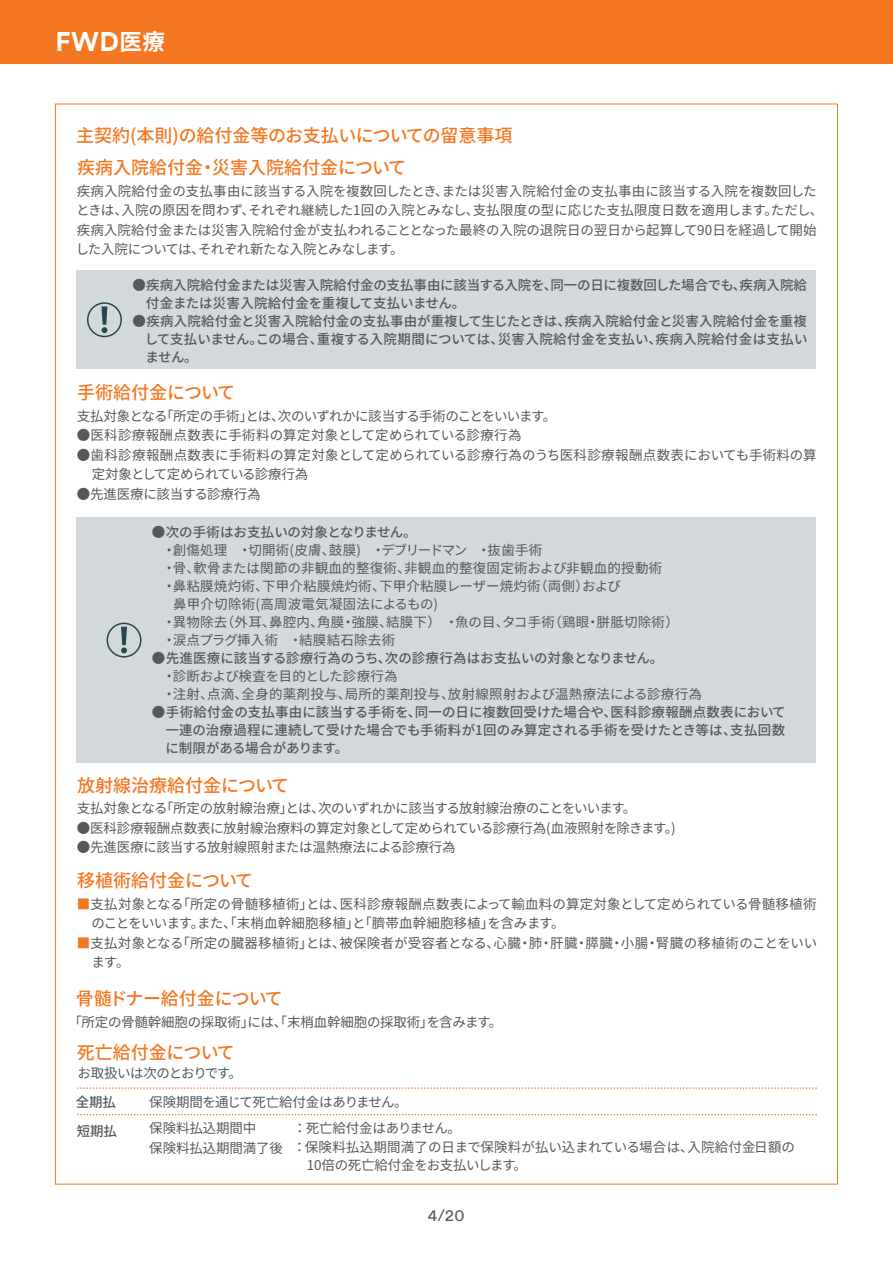
<style>
.page{position:relative;width:893px;height:1263px;background:#fff}
.page>*{position:absolute;margin:0;border:0;box-sizing:border-box;transform-origin:0 0}
.t1{font:700 27px "FWD Circular TT";color:#fff}
.t2{font:500 18px/32.8px "Noto Sans CJ Kjp";color:#f47721}
.t3{font:500 18px "Noto Sans CJ Kjp";letter-spacing:-.025em;color:#f47721}
.t4{font:16.5px "FWD Circular TT";color:#57585a}
.t5{font:13.5px/19.5px "Noto Sans CJ Kjp";letter-spacing:-.01em;color:#57585a}
.t6{font:500 13.5px/18px "Noto Sans CJ Kjp";color:#57585a}
.t7{font:13.5px "Noto Sans CJ Kjp";letter-spacing:.02em;color:#57585a}
.t8{font:13.5px/18px "Noto Sans CJ Kjp";letter-spacing:.015em;color:#57585a}
.t9{font:13.5px "Noto Sans CJ Kjp";letter-spacing:-.05em;color:#57585a}
.t10{font:13.5px "Noto Sans CJ Kjp";letter-spacing:.025em;color:#57585a}
.t11{font:13.5px "Noto Sans CJ Kjp";letter-spacing:.01em;color:#57585a}
.t12{font:13.5px "Noto Sans CJ Kjp";letter-spacing:-.065em;color:#57585a}
.t13{font:13.5px "Noto Sans CJ Kjp";letter-spacing:-.03em;color:#57585a}
.t14{font:500 13.5px "Noto Sans CJ Kjp";letter-spacing:-.025em;color:#57585a}
.t15{font:500 13.5px "Noto Sans CJ Kjp";letter-spacing:.03em;color:#57585a}
.t16{font:500 13.5px "Noto Sans CJ Kjp";letter-spacing:.025em;color:#57585a}
.t17{font:13.5px "Noto Sans CJ Kjp";letter-spacing:-.045em;color:#57585a}
.t18{font:13.5px "Noto Sans CJ Kjp";letter-spacing:-.11em;color:#57585a}
.s1{font-family:"Noto Sans CJ Kjp";font-size:22.5px}
.s2{color:#f47721}
</style>
<div class="page">
<div style="left:0;top:0;width:893px;height:64px;background:#f47721"></div>
<div style="left:77px;top:270px;width:739px;height:99px;background:#d3d8da"></div>
<div style="left:87px;top:302px;width:35px;height:35px;border:2px solid #24484d;border-radius:50%"></div>
<svg style="left:101px;top:306px;width:6px;height:27px"></svg>
<div style="left:77px;top:517px;width:739px;height:246px;background:#d3d8da"></div>
<div style="left:107px;top:623px;width:34px;height:34px;border:2px solid #24484d;border-radius:50%"></div>
<svg style="left:121px;top:627px;width:6px;height:26px"></svg>
<svg style="left:78px;top:1087px;width:739px;height:2px"></svg>
<svg style="left:78px;top:1114px;width:739px;height:1px"></svg>
<h1 class="t1" style="left:55px;top:23px;width:111px">FWD<span class="s1">医療</span></h1>
<h2 class="t2" style="left:212px;top:119px;width:302px;text-indent:-136px">主契約(本則)の給付金等のお支払いについての留意事項災害入院給付金について</h2>
<h2 class="t2" style="left:77px;top:152px;width:127px">疾病入院給付金</h2>
<p class="t8" style="left:77px;top:182px;width:741px">疾病入院給付金の支払事由に該当する入院を複数回したときまたは災害入院給付金の支払事由に該当する入院を複数回した</p>
<h2 class="t2" style="left:199px;top:152px;width:19px">・</h2>
<p class="t5" style="left:435px;top:182px;width:15px">、</p>
<p class="t5" style="left:122px;top:201px;width:359px">入院の原因を問わずそれぞれ継続した1回の入院とみなし、</p>
<p class="t5" style="left:473px;top:201px;width:352px">支払限度の型に応じた支払限度日数を適用しますただし、</p>
<p class="t5" style="left:76px;top:201px;width:53px">ときは、</p>
<p class="t5" style="left:77px;top:221px;width:741px">疾病入院給付金または災害入院給付金が支払われることとなった最終の入院の退院日の翌日から起算して90日を経過して開始</p>
<p class="t13" style="left:198px;top:242px;width:207px">それぞれ新たな入院とみなします。</p>
<p class="t5" style="left:764px;top:201px;width:15px">。</p>
<p class="t5" style="left:241px;top:201px;width:15px">、</p>
<p class="t9" style="left:76px;top:242px;width:131px">した入院については、</p>
<p class="t6" style="left:132px;top:276px;width:676px">●疾病入院給付金または災害入院給付金の支払事由に該当する入院を同一の日に複数回した場合でも疾病入院給</p>
<p class="t6" style="left:544px;top:276px;width:15px">、</p>
<p class="t6" style="left:733px;top:276px;width:15px">、</p>
<p class="t6" style="left:146px;top:294px;width:321px">付金または災害入院給付金を重複して支払いません。</p>
<p class="t6" style="left:132px;top:312px;width:440px">●疾病入院給付金と災害入院給付金の支払事由が重複して生じたときは、</p>
<p class="t6" style="left:564px;top:312px;width:244px">疾病入院給付金と災害入院給付金を重複</p>
<p class="t15" style="left:498px;top:331px;width:166px">災害入院給付金を支払い、</p>
<p class="t16" style="left:656px;top:331px;width:153px">疾病入院給付金は支払い</p>
<p class="t6" style="left:145px;top:330px;width:180px">して支払いませんこの場合、</p>
<p class="t14" style="left:317px;top:331px;width:189px">重複する入院期間については、</p>
<p class="t6" style="left:250px;top:330px;width:15px">。</p>
<p class="t6" style="left:146px;top:348px;width:54px">ません。</p>
<h2 class="t2" style="left:77px;top:376px;width:159px">手術給付金について</h2>
<p class="t5" style="left:160px;top:406px;width:94px">「所定の手術」</p>
<p class="t5" style="left:77px;top:406px;width:92px">支払対象となる</p>
<p class="t10" style="left:77px;top:428px;width:446px">●医科診療報酬点数表に手術料の算定対象として定められている診療行為</p>
<p class="t5" style="left:92px;top:445px;width:726px;text-indent:-15px">●歯科診療報酬点数表に手術料の算定対象として定められている診療行為のうち医科診療報酬点数表においても手術料の算定対象として定められている診療行為</p>
<p class="t5" style="left:77px;top:484px;width:186px">●先進医療に該当する診療行為</p>
<p class="t12" style="left:278px;top:408px;width:280px">次のいずれかに該当する手術のことをいいます。</p>
<p class="t5" style="left:246px;top:406px;width:40px">とは、</p>
<p class="t6" style="left:152px;top:523px;width:266px">●次の手術はお支払いの対象となりません。</p>
<p class="t18" style="left:381px;top:542px;width:111px">デブリードマン　・</p>
<p class="t5" style="left:248px;top:540px;width:89px">切開術(皮膚、</p>
<p class="t5" style="left:173px;top:540px;width:80px">創傷処理　・</p>
<p class="t5" style="left:329px;top:540px;width:58px">鼓膜)　・</p>
<p class="t5" style="left:488px;top:540px;width:56px">抜歯手術</p>
<p class="t5" style="left:152px;top:540px;width:25px">　・</p>
<p class="t8" style="left:193px;top:559px;width:219px">軟骨または関節の非観血的整復術、</p>
<p class="t7" style="left:404px;top:560px;width:260px">非観血的整復固定術および非観血的授動術</p>
<p class="t5" style="left:173px;top:558px;width:29px">骨、</p>
<p class="t5" style="left:152px;top:558px;width:25px">　・</p>
<p class="t5" style="left:534px;top:576px;width:56px">（両側）</p>
<p class="t5" style="left:173px;top:576px;width:97px">鼻粘膜焼灼術、</p>
<p class="t7" style="left:262px;top:578px;width:125px">下甲介粘膜焼灼術、</p>
<p class="t8" style="left:379px;top:577px;width:163px">下甲介粘膜レーザー焼灼術</p>
<p class="t5" style="left:582px;top:576px;width:40px">および</p>
<p class="t8" style="left:173px;top:577px;width:266px;text-indent:-21px">　・<br>鼻甲介切除術(高周波電気凝固法によるもの(</p>
<p class="t5" style="left:221px;top:612px;width:56px">（外耳、</p>
<p class="t5" style="left:386px;top:612px;width:74px">結膜下）　・</p>
<p class="t5" style="left:548px;top:612px;width:42px">（鶏眼</p>
<p class="t5" style="left:597px;top:612px;width:84px">胼胝切除術(</p>
<p class="t5" style="left:269px;top:612px;width:56px">鼻腔内、</p>
<p class="t5" style="left:352px;top:612px;width:42px">強膜、</p>
<p class="t5" style="left:455px;top:612px;width:56px">魚の目、</p>
<p class="t5" style="left:317px;top:612px;width:29px">角膜</p>
<p class="t5" style="left:173px;top:612px;width:56px">異物除去</p>
<p class="t5" style="left:502px;top:612px;width:54px">タコ手術</p>
<p class="t5" style="left:152px;top:612px;width:25px">　・</p>
<p class="t5" style="left:341px;top:612px;width:15px">・</p>
<p class="t5" style="left:586px;top:612px;width:15px">・</p>
<p class="t17" style="left:173px;top:632px;width:131px">涙点プラグ挿入術　・</p>
<p class="t7" style="left:299px;top:632px;width:98px">結膜結石除去術</p>
<p class="t5" style="left:152px;top:630px;width:25px">　・</p>
<p class="t6" style="left:385px;top:649px;width:280px">次の診療行為はお支払いの対象となりません。</p>
<p class="t6" style="left:152px;top:649px;width:241px">●先進医療に該当する診療行為のうち、</p>
<p class="t5" style="left:173px;top:666px;width:227px">診断および検査を目的とした診療行為</p>
<p class="t5" style="left:152px;top:666px;width:25px">　・</p>
<p class="t7" style="left:242px;top:686px;width:111px">全身的薬剤投与、</p>
<p class="t7" style="left:345px;top:686px;width:111px">局所的薬剤投与、</p>
<p class="t5" style="left:173px;top:684px;width:42px">注射、</p>
<p class="t7" style="left:448px;top:686px;width:255px">放射線照射および温熱療法による診療行為</p>
<p class="t5" style="left:207px;top:684px;width:42px">点滴、</p>
<p class="t5" style="left:152px;top:684px;width:25px">　・</p>
<p class="t6" style="left:415px;top:703px;width:204px">同一の日に複数回受けた場合や、</p>
<p class="t6" style="left:152px;top:703px;width:271px">●手術給付金の支払事由に該当する手術を、</p>
<p class="t6" style="left:610px;top:703px;width:177px">医科診療報酬点数表において</p>
<p class="t6" style="left:165px;top:721px;width:573px">一連の治療過程に連続して受けた場合でも手術料が1回のみ算定される手術を受けたとき等は、に制限がある場合があります。</p>
<p class="t6" style="left:730px;top:721px;width:57px">支払回数</p>
<h2 class="t2" style="left:77px;top:769px;width:213px">放射線治療給付金について</h2>
<p class="t5" style="left:160px;top:799px;width:134px">「所定の放射線治療」</p>
<p class="t5" style="left:77px;top:799px;width:92px">支払対象となる</p>
<p class="t5" style="left:77px;top:818px;width:603px">●医科診療報酬点数表に放射線治療料の算定対象として定められている診療行為(血液照射を除きます (。</p>
<p class="t5" style="left:77px;top:838px;width:380px">●先進医療に該当する放射線照射または温熱療法による診療行為</p>
<h2 class="t2" style="left:77px;top:864px;width:177px">移植術給付金について</h2>
<p class="t7" style="left:340px;top:896px;width:478px">医科診療報酬点数表によって輸血料の算定対象として定められている骨髄移植術</p>
<p class="t9" style="left:318px;top:801px;width:320px">次のいずれかに該当する放射線治療のことをいいます。</p>
<p class="t5" style="left:286px;top:799px;width:40px">とは、</p>
<p class="t7" style="left:177px;top:896px;width:138px">「所定の骨髄移植術」</p>
<p class="t5" style="left:77px;top:894px;width:108px"><span class="s2">■</span>支払対象となる</p>
<p class="t5" style="left:306px;top:894px;width:41px">とは、</p>
<p class="t11" style="left:92px;top:916px;width:404px">のことをいいますまた、「末梢血幹細胞移植 「と」 臍帯血幹細胞移植」</p>
<p class="t5" style="left:488px;top:914px;width:78px">を含みます。</p>
<p class="t5" style="left:191px;top:914px;width:15px">。</p>
<p class="t7" style="left:177px;top:935px;width:138px">「所定の臓器移植術」</p>
<p class="t8" style="left:339px;top:934px;width:162px">被保険者が受容者となる、</p>
<p class="t5" style="left:91px;top:933px;width:94px;text-indent:-15px"><span class="s2">■</span>支払対象となるます。</p>
<p class="t7" style="left:656px;top:935px;width:163px">腎臓の移植術のことをいい</p>
<p class="t5" style="left:585px;top:933px;width:29px">膵臓</p>
<p class="t5" style="left:493px;top:933px;width:29px">心臓</p>
<p class="t5" style="left:550px;top:933px;width:29px">肝臓</p>
<p class="t5" style="left:529px;top:933px;width:15px">肺</p>
<p class="t5" style="left:621px;top:933px;width:29px">小腸</p>
<p class="t5" style="left:306px;top:933px;width:41px">とは、</p>
<p class="t5" style="left:518px;top:933px;width:15px">・</p>
<p class="t5" style="left:539px;top:933px;width:15px">・</p>
<p class="t5" style="left:575px;top:933px;width:15px">・</p>
<p class="t5" style="left:610px;top:933px;width:15px">・</p>
<p class="t5" style="left:645px;top:933px;width:15px">・</p>
<h2 class="t3" style="left:76px;top:988px;width:209px">骨髄ドナー給付金について</h2>
<p class="t5" style="left:68px;top:1013px;width:187px">「所定の骨髄幹細胞の採取術」</p>
<h2 class="t2" style="left:77px;top:1036px;width:159px">死亡給付金について</h2>
<p class="t9" style="left:78px;top:1066px;width:166px">お取扱いは次のとおりです。</p>
<p class="t6" style="left:76px;top:1087px;width:43px;line-height:29.1px">全期払短期払</p>
<p class="t5" style="left:293px;top:1089px;width:169px;line-height:26.7px;text-indent:-144px">保険期間を通じて死亡給付金はありません。<br>：死亡給付金はありません。</p>
<p class="t5" style="left:247px;top:1013px;width:188px">には、「末梢血幹細胞の採取術」</p>
<p class="t5" style="left:427px;top:1013px;width:77px">を含みます。</p>
<p class="t5" style="left:149px;top:1119px;width:109px">保険料払込期間中</p>
<p class="t5" style="left:149px;top:1139px;width:135px">保険料払込期間満了後</p>
<p class="t5" style="left:293px;top:1138px;width:402px">：保険料払込期間満了の日まで保険料が払い込まれている場合は、</p>
<p class="t8" style="left:687px;top:1138px;width:109px">入院給付金日額の</p>
<p class="t5" style="left:307px;top:1156px;width:222px">10倍の死亡給付金をお支払いします。</p>
<p class="t4" style="left:428px;top:1204px;width:38px">4/20</p>
</div>
